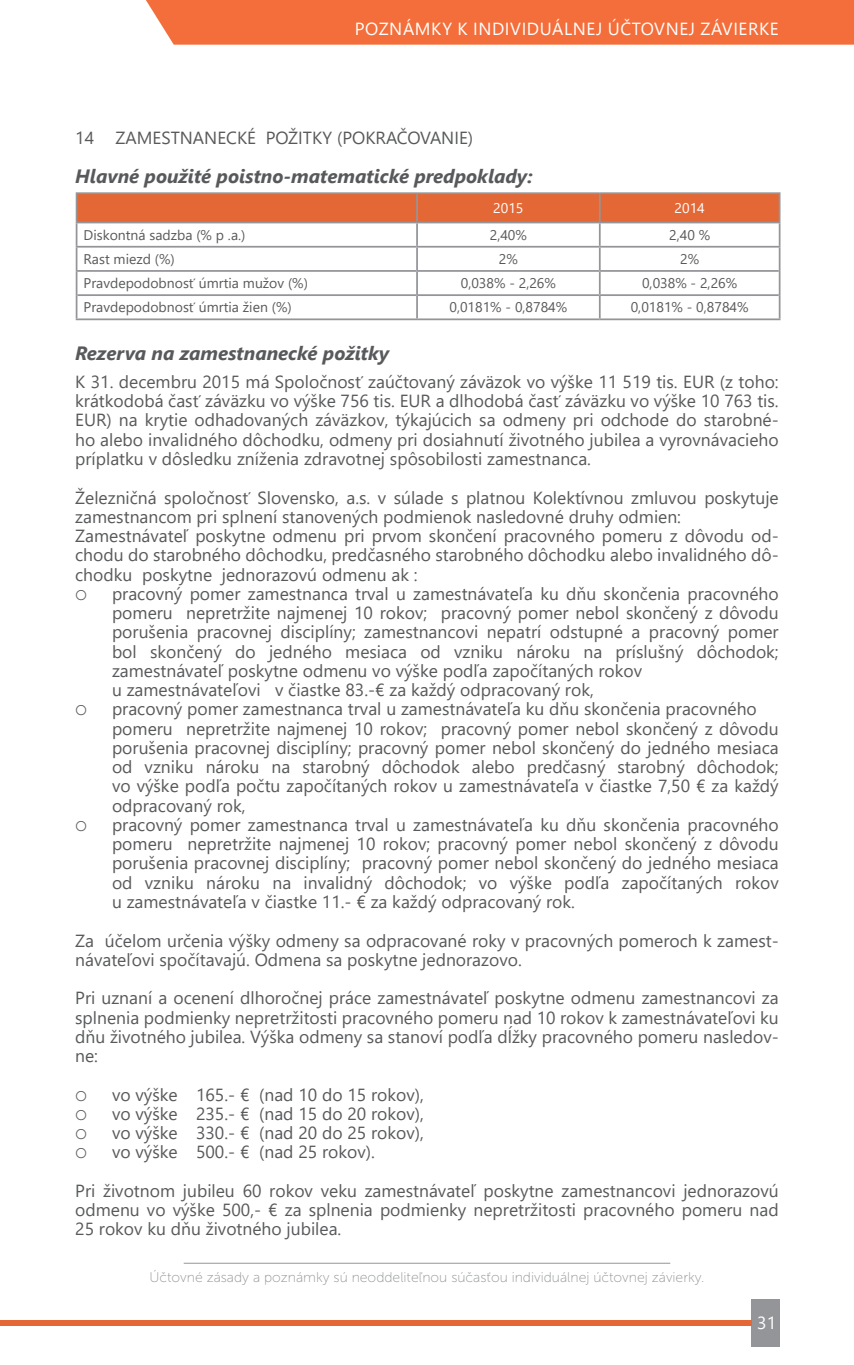
<style>
.page{position:relative;width:854px;height:1365px;background:#fff}
.page>*{position:absolute;margin:0;border:0;box-sizing:border-box;transform-origin:0 0}
.t1{font:italic 700 19.25px "Segoe UI";color:#58595b}
.t2{font:17.5px/19.2px "Segoe UI";color:#58595b;text-align:justify}
.t3{font:17.5px "Segoe UI";letter-spacing:.035em;color:#fff}
.t4{font:14px "Segoe UI";color:#58595b}
.t5{font:14px "Museo Sans 100";color:#939598}
.t6{font:14px "Segoe UI";color:#fff}
.s1{font-size:14px}
</style>
<div class="page">
<hr style="left:184px;top:1262px;width:486px;height:1px;background:#939598">
<div style="left:146px;top:0;width:707px;height:45px;background:#f36e3a"></div>
<div style="left:751px;top:1298px;width:28px;height:48px;background:#939598"></div>
<div style="left:0;top:1319px;width:751px;height:6px;background:#e46836"></div>
<hr style="left:778px;top:223px;width:2px;height:23px;background:#939598">
<hr style="left:778px;top:247px;width:2px;height:24px;background:#939598">
<hr style="left:778px;top:271px;width:2px;height:24px;background:#939598">
<hr style="left:778px;top:295px;width:2px;height:23px;background:#939598">
<hr style="left:76px;top:192px;width:341px;height:2px;background:#939598">
<hr style="left:417px;top:192px;width:182px;height:2px;background:#939598">
<hr style="left:599px;top:192px;width:181px;height:2px;background:#939598">
<hr style="left:778px;top:194px;width:2px;height:28px;background:#939598">
<hr style="left:599px;top:246px;width:181px;height:1px;background:#939598">
<hr style="left:76px;top:318px;width:341px;height:2px;background:#939598">
<hr style="left:417px;top:318px;width:182px;height:2px;background:#939598">
<hr style="left:599px;top:318px;width:181px;height:2px;background:#939598">
<hr style="left:599px;top:222px;width:181px;height:1px;background:#939598">
<svg style="left:76px;top:193px;width:703px;height:125px"></svg>
<hr style="left:416px;top:270px;width:183px;height:2px;background:#939598">
<hr style="left:416px;top:272px;width:2px;height:23px;background:#939598">
<hr style="left:599px;top:270px;width:179px;height:2px;background:#939598">
<hr style="left:416px;top:295px;width:2px;height:23px;background:#939598">
<p class="t3" style="left:355px;top:15px;width:425px">POZNÁMKY K INDIVIDUÁLNEJ ÚČTOVNEJ ZÁVIERKE</p>
<p class="t2" style="left:75px;top:128px;width:399px">14 ZAMESTNANECKÉ POŽITKY (POKRAČOVANIE)</p>
<p class="t1" style="left:75px;top:160px;width:458px">Hlavné použité poistno-matematické predpoklady:</p>
<p class="t6" style="left:493px;top:197px;width:32px">2015</p>
<p class="t6" style="left:674px;top:197px;width:32px">2014</p>
<p class="t4" style="left:84px;top:223px;width:163px">Diskontná sadzba (% p .a.)</p>
<p class="t4" style="left:489px;top:223px;width:39px">2,40%</p>
<p class="t4" style="left:669px;top:223px;width:42px">2,40 %</p>
<p class="t4" style="left:84px;top:248px;width:93px">Rast miezd (%)</p>
<p class="t4" style="left:498px;top:248px;width:20px">2%</p>
<p class="t4" style="left:680px;top:248px;width:20px">2%</p>
<p class="t4" style="left:84px;top:272px;width:226px">Pravdepodobnosť úmrtia mužov (%)</p>
<p class="t4" style="left:460px;top:272px;width:97px">0,038% - 2,26%</p>
<p class="t4" style="left:642px;top:272px;width:97px">0,038% - 2,26%</p>
<p class="t4" style="left:84px;top:296px;width:209px">Pravdepodobnosť úmrtia žien (%)</p>
<p class="t4" style="left:449px;top:296px;width:119px">0,0181% - 0,8784%</p>
<p class="t4" style="left:630px;top:296px;width:119px">0,0181% - 0,8784%</p>
<p class="t1" style="left:75px;top:337px;width:317px">Rezerva na zamestnanecké požitky</p>
<p class="t2" style="left:75px;top:372px;width:704px">K 31. decembru 2015 má Spoločnosť zaúčtovaný záväzok vo výške 11 519 tis. EUR (z toho: krátkodobá časť záväzku vo výške 756 tis. EUR a dlhodobá časť záväzku vo výške 10 763 tis.<br>EUR) na krytie odhadovaných záväzkov, týkajúcich sa odmeny pri odchode do starobné&shy;ho alebo invalidného dôchodku, odmeny pri dosiahnutí životného jubilea a vyrovnávacieho príplatku v dôsledku zníženia zdravotnej spôsobilosti zamestnanca.</p>
<p class="t2" style="left:75px;top:487px;width:704px;text-align:left">Železničná spoločnosť Slovensko, a.s. v súlade s platnou Kolektívnou zmluvou poskytuje zamestnancom pri splnení stanovených podmienok nasledovné druhy odmien:<br>Zamestnávateľ poskytne odmenu pri prvom skončení pracovného pomeru z dôvodu od&shy;chodu do starobného dôchodku, predčasného starobného dôchodku alebo invalidného dô&shy;chodku poskytne jednorazovú odmenu ak :</p>
<p class="t2" style="left:112px;top:583px;width:668px;text-align:left;text-indent:-37px"><span class="s1">○</span> pracovný pomer zamestnanca trval u zamestnávateľa ku dňu skončenia pracovného pomeru nepretržite najmenej 10 rokov; pracovný pomer nebol skončený z dôvodu porušenia pracovnej disciplíny; zamestnancovi nepatrí odstupné a pracovný pomer bol skončený do jedného mesiaca od vzniku nároku na príslušný dôchodok; zamestnávateľ poskytne odmenu vo výške podľa započítaných rokov<br>u zamestnávateľovi v čiastke 83.-€ za každý odpracovaný rok,</p>
<p class="t2" style="left:112px;top:699px;width:668px;text-align:left;text-indent:-37px"><span class="s1">○</span> pracovný pomer zamestnanca trval u zamestnávateľa ku dňu skončenia pracovného pomeru nepretržite najmenej 10 rokov; pracovný pomer nebol skončený z dôvodu porušenia pracovnej disciplíny; pracovný pomer nebol skončený do jedného mesiaca od vzniku nároku na starobný dôchodok alebo predčasný starobný dôchodok; vo výške podľa počtu započítaných rokov u zamestnávateľa v čiastke 7,50 € za každý odpracovaný rok,</p>
<p class="t2" style="left:112px;top:814px;width:668px;text-indent:-37px"><span class="s1">○</span> pracovný pomer zamestnanca trval u zamestnávateľa ku dňu skončenia pracovného pomeru nepretržite najmenej 10 rokov; pracovný pomer nebol skončený z dôvodu porušenia pracovnej disciplíny; pracovný pomer nebol skončený do jedného mesiaca od vzniku nároku na invalidný dôchodok; vo výške podľa započítaných rokov u zamestnávateľa v čiastke 11.- € za každý odpracovaný rok.</p>
<p class="t2" style="left:75px;top:930px;width:704px">Za účelom určenia výšky odmeny sa odpracované roky v pracovných pomeroch k zamest&shy;návateľovi spočítavajú. Odmena sa poskytne jednorazovo.</p>
<p class="t2" style="left:75px;top:988px;width:704px">Pri uznaní a ocenení dlhoročnej práce zamestnávateľ poskytne odmenu zamestnancovi za splnenia podmienky nepretržitosti pracovného pomeru nad 10 rokov k zamestnávateľovi ku dňu životného jubilea. Výška odmeny sa stanoví podľa dĺžky pracovného pomeru nasledov&shy;ne:</p>
<p class="t2" style="left:75px;top:1084px;width:350px"><span class="s1">○</span> vo výške 165.- € (nad 10 do 15 rokov),</p>
<p class="t2" style="left:75px;top:1103px;width:350px"><span class="s1">○</span> vo výške 235.- € (nad 15 do 20 rokov),</p>
<p class="t2" style="left:75px;top:1122px;width:350px"><span class="s1">○</span> vo výške 330.- € (nad 20 do 25 rokov),</p>
<p class="t2" style="left:75px;top:1142px;width:301px"><span class="s1">○</span> vo výške 500.- € (nad 25 rokov).</p>
<p class="t2" style="left:75px;top:1180px;width:704px">Pri životnom jubileu 60 rokov veku zamestnávateľ poskytne zamestnancovi jednorazovú odmenu vo výške 500,- € za splnenia podmienky nepretržitosti pracovného pomeru nad 25 rokov ku dňu životného jubilea.</p>
<p class="t5" style="left:149px;top:1269px;width:556px">Účtovné zásady a poznámky sú neoddeliteľnou súčasťou individuálnej účtovnej závierky.</p>
<p class="t3" style="left:756px;top:1308px;width:21px">31</p>
</div>
